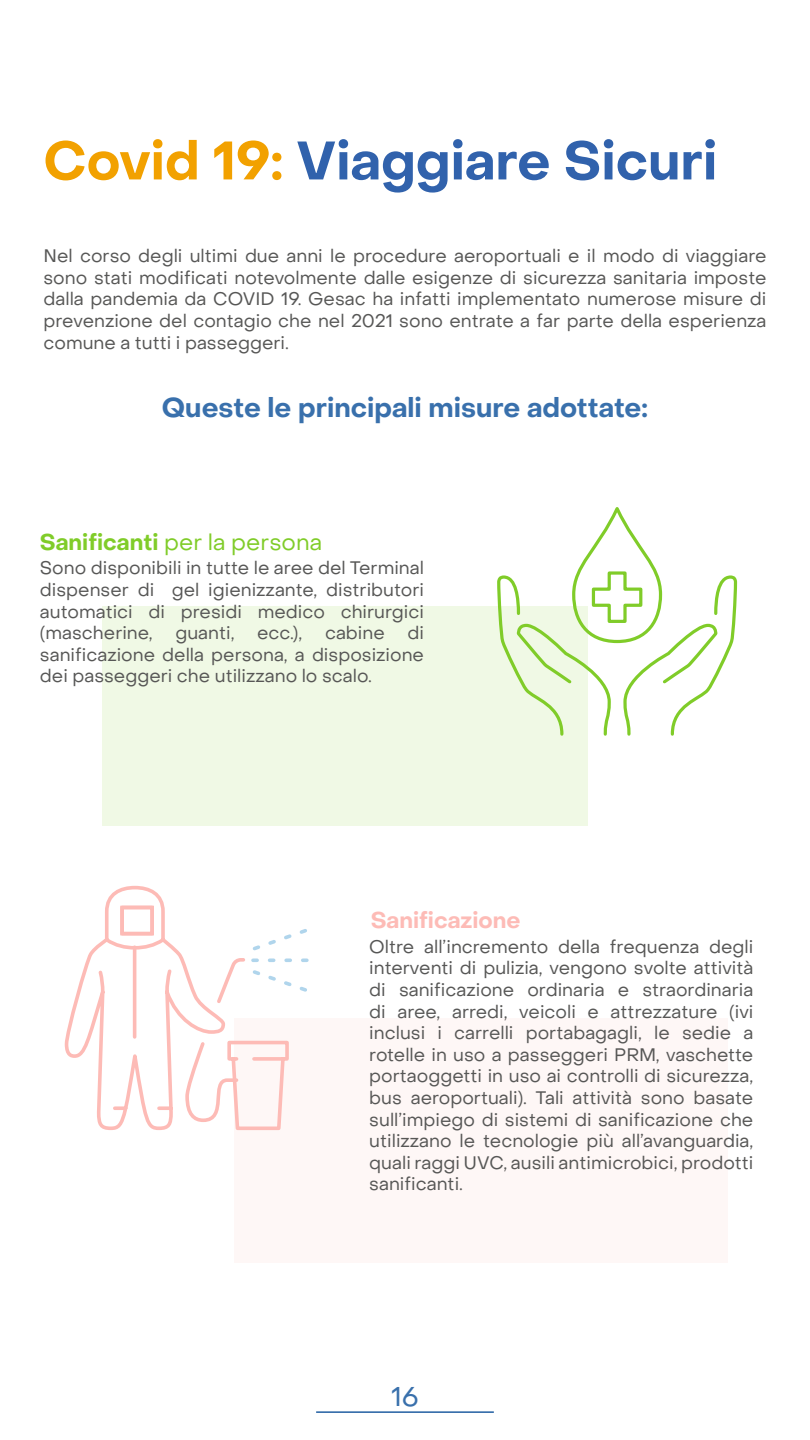
<style>
.page{position:relative;width:810px;height:1440px;background:#fff}
.page>*{position:absolute;margin:0;border:0;box-sizing:border-box;transform-origin:0 0}
.t1{font:700 53.32px "Object Sans";color:#3162ac}
.t2{font:700 27px "Object Sans";color:#3970ac}
.t3{font:27px "Object Sans";color:#3970ac}
.t4{font:22.5px "Object Sans";color:#80cc29}
.t5{font:700 22.5px "Object Sans";color:#fdbbb6}
.t6{font:18px/21.6px "Object Sans";color:#575756;text-align:justify}
.s1{color:#f2a100}
.s2{font-weight:700}
</style>
<div class="page">
<div style="left:103px;top:606px;width:485px;height:220px;background:#f0f9e5"></div>
<hr style="left:316px;top:1411px;width:178px;height:2px;background:#3970ac">
<div style="left:234px;top:1018px;width:493px;height:244px;background:#fef7f6"></div>
<svg style="left:64px;top:885px;width:245px;height:245px"></svg>
<svg style="left:497px;top:507px;width:241px;height:229px"></svg>
<h1 class="t1" style="left:44px;top:128px;width:675px"><span class="s1">Covid 19:</span> Viaggiare Sicuri</h1>
<p class="t6" style="left:44px;top:245px;width:725px">Nel corso degli ultimi due anni le procedure aeroportuali e il modo di viaggiare sono stati modificati notevolmente dalle esigenze di sicurezza sanitaria imposte dalla pandemia da COVID 19. Gesac ha infatti implementato numerose misure di prevenzione del contagio che nel 2021 sono entrate a far parte della esperienza comune a tutti i passeggeri.</p>
<h2 class="t2" style="left:162px;top:391px;width:487px">Queste le principali misure adottate:</h2>
<p class="t4" style="left:40px;top:528px;width:284px"><span class="s2">Sanificanti</span> per la persona</p>
<p class="t6" style="left:40px;top:557px;width:386px">Sono disponibili in tutte le aree del Terminal dispenser di gel igienizzante, distributori automatici di presidi medico chirurgici (mascherine,</p>
<p class="t6" style="left:175px;top:622px;width:61px">guanti,</p>
<p class="t6" style="left:257px;top:622px;width:47px">ecc.),</p>
<p class="t6" style="left:325px;top:622px;width:61px">cabine</p>
<p class="t6" style="left:40px;top:622px;width:386px;text-indent:368px">di sanificazione della persona, a disposizione dei passeggeri che utilizzano lo scalo.</p>
<p class="t5" style="left:371px;top:906px;width:151px">Sanificazione</p>
<p class="t6" style="left:369px;top:936px;width:386px">Oltre all’incremento della frequenza degli interventi di pulizia, vengono svolte attività di sanificazione ordinaria e straordinaria di aree, arredi, veicoli e attrezzature (ivi inclusi i carrelli portabagagli, le sedie a rotelle in uso a passeggeri PRM, vaschette portaoggetti in uso ai controlli di sicurezza, bus aeroportuali). Tali attività sono basate sull’impiego di sistemi di sanificazione che utilizzano le tecnologie più all’avanguardia, quali raggi UVC, ausili antimicrobici, prodotti sanificanti.</p>
<h2 class="t3" style="left:391px;top:1380px;width:29px">16</h2>
</div>
